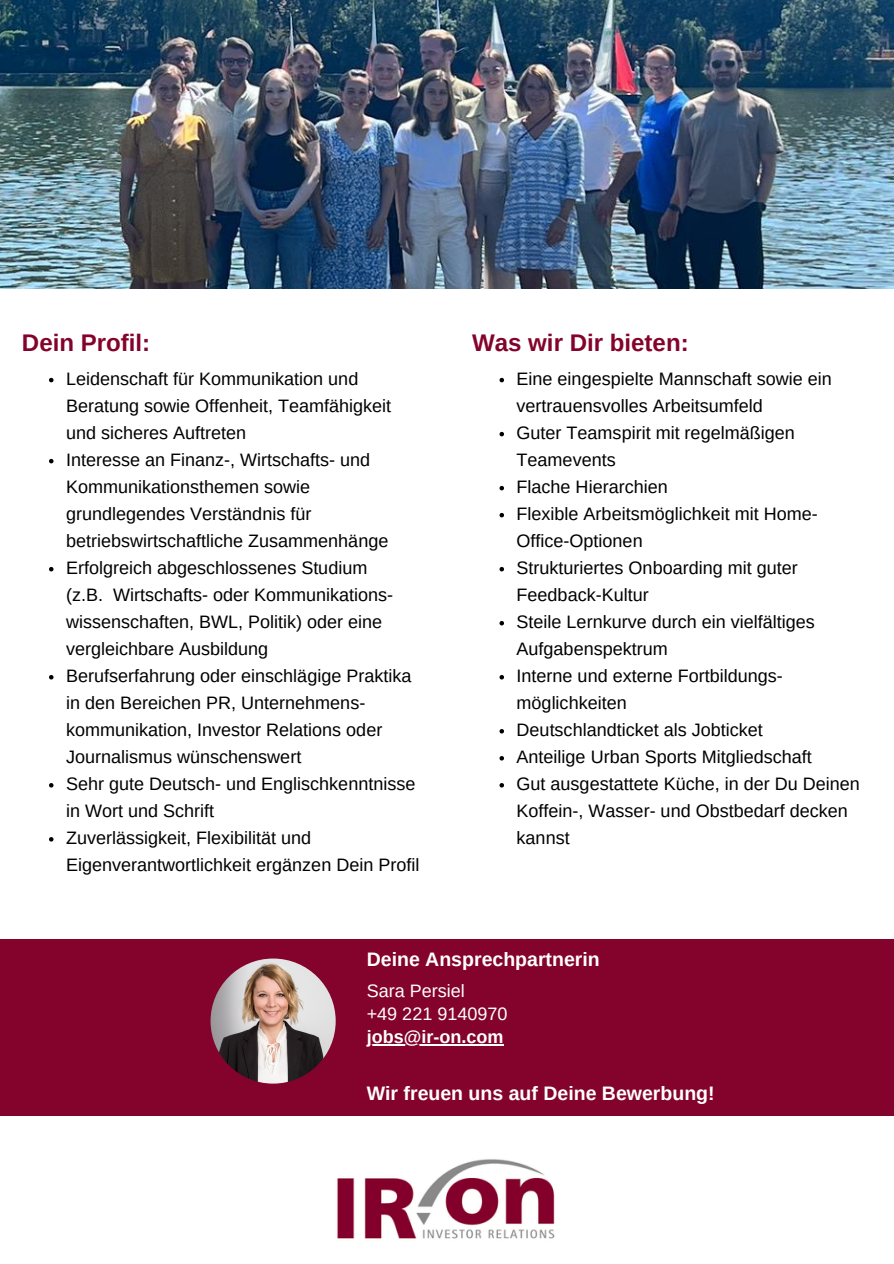
<style>
.page{position:relative;width:894px;height:1264px;background:#fff}
.page>*{position:absolute;margin:0;border:0;box-sizing:border-box;transform-origin:0 0}
.t1{font:700 24px "Arimo";color:#84032d}
.t2{font:700 19.5px "Arimo";color:#fff}
.t3{font:18px/27px "Arimo";color:#000}
.t4{font:18px/23px "Arimo";color:#fff}
.t5{font:700 18px "Arimo";color:#fff}
</style>
<div class="page">
<div style="left:0;top:938px;width:893px;height:177px;background:#84032d"></div>
<hr style="left:366px;top:1044px;width:137px;height:1px;background:#fff">
<img style="left:210px;top:958px;width:125px;height:125px;border-radius:50%">
<svg style="left:49px;top:378px;width:4px;height:4px"></svg>
<svg style="left:49px;top:459px;width:4px;height:4px"></svg>
<svg style="left:49px;top:567px;width:4px;height:4px"></svg>
<svg style="left:49px;top:675px;width:4px;height:4px"></svg>
<svg style="left:49px;top:783px;width:4px;height:4px"></svg>
<svg style="left:49px;top:837px;width:4px;height:4px"></svg>
<svg style="left:499px;top:378px;width:5px;height:4px"></svg>
<svg style="left:499px;top:432px;width:5px;height:4px"></svg>
<svg style="left:499px;top:486px;width:5px;height:4px"></svg>
<svg style="left:499px;top:513px;width:5px;height:4px"></svg>
<svg style="left:499px;top:567px;width:5px;height:4px"></svg>
<svg style="left:499px;top:621px;width:5px;height:4px"></svg>
<svg style="left:499px;top:675px;width:5px;height:4px"></svg>
<svg style="left:499px;top:729px;width:5px;height:4px"></svg>
<svg style="left:499px;top:756px;width:5px;height:4px"></svg>
<svg style="left:499px;top:783px;width:5px;height:4px"></svg>
<img style="left:337px;top:1159px;width:218px;height:80px">
<img style="left:0;top:0;width:893px;height:288px">
<h1 class="t1" style="left:22px;top:329px;width:130px">Dein Profil:</h1>
<h1 class="t1" style="left:472px;top:329px;width:218px">Was wir Dir bieten:</h1>
<p class="t3" style="left:66px;top:365px;width:354px">Leidenschaft für Kommunikation und Beratung sowie Offenheit, Teamfähigkeit und sicheres Auftreten<br>Interesse an Finanz-, Wirtschafts- und Kommunikationsthemen sowie grundlegendes Verständnis für betriebswirtschaftliche Zusammenhänge Erfolgreich abgeschlossenes Studium<br>(z.B. Wirtschafts- oder Kommunikations&shy;wissenschaften, BWL, Politik) oder eine vergleichbare Ausbildung<br>Berufserfahrung oder einschlägige Praktika in den Bereichen PR, Unternehmens&shy;kommunikation, Investor Relations oder Journalismus wünschenswert<br>Sehr gute Deutsch- und Englischkenntnisse in Wort und Schrift<br>Zuverlässigkeit, Flexibilität und Eigenverantwortlichkeit ergänzen Dein Profil</p>
<p class="t3" style="left:516px;top:365px;width:344px">Eine eingespielte Mannschaft sowie ein vertrauensvolles Arbeitsumfeld<br>Guter Teamspirit mit regelmäßigen<br>Teamevents<br>Flache Hierarchien<br>Flexible Arbeitsmöglichkeit mit Home-<br>Office-Optionen<br>Strukturiertes Onboarding mit guter<br>Feedback-Kultur<br>Steile Lernkurve durch ein vielfältiges<br>Aufgabenspektrum<br>Interne und externe Fortbildungs&shy;möglichkeiten<br>Deutschlandticket als Jobticket<br>Anteilige Urban Sports Mitgliedschaft<br>Gut ausgestattete Küche, in der Du Deinen<br>Koffein-, Wasser- und Obstbedarf decken kannst</p>
<p class="t2" style="left:366px;top:948px;width:234px">Deine Ansprechpartnerin</p>
<p class="t4" style="left:366px;top:979px;width:142px">Sara Persiel<br>+49 221 9140970</p>
<p class="t5" style="left:366px;top:1027px;width:138px">jobs@ir-on.com</p>
<p class="t2" style="left:366px;top:1082px;width:349px">Wir freuen uns auf Deine Bewerbung!</p>
</div>
